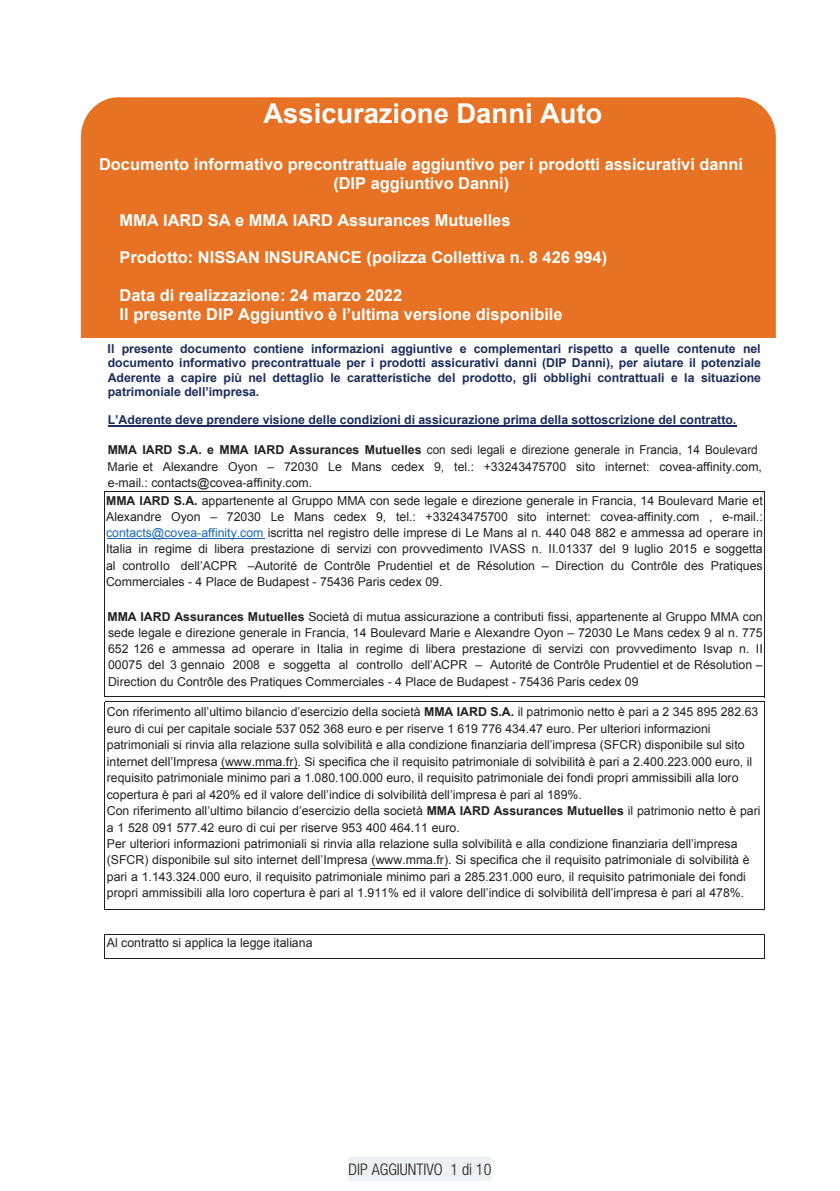
<style>
.page{position:relative;width:840px;height:1191px;background:#fff}
.page>*{position:absolute;margin:0;border:0;box-sizing:border-box;transform-origin:0 0}
.t1{font:700 27.4px "Arial";color:#fff}
.t2{font:700 16.4px/18.8px "Arial";color:#fff;text-align:center}
.t3{font:300 condensed 16px "Helvetica Neue";color:#231f20}
.t4{font:12.2px/16.4px "Arial";color:#231f20;text-align:justify}
.t5{font:700 12.2px/14.2px "Arial";color:#1c2d5a;text-align:justify}
.t6{font:12.2px/16.2px "Arial";color:#231f20;scale:.95 1}
.s1{font-weight:700}
.s2{color:#1b69b4}
</style>
<div class="page">
<div style="left:348px;top:1157px;width:143px;height:24px;background:#edf1f3"></div>
<div style="left:81px;top:97px;width:694px;height:241px;background:#e87224"></div>
<hr style="left:105px;top:491px;width:658px;height:1px;background:#231f20">
<hr style="left:107px;top:537px;width:158px;height:1px;background:#1b69b4">
<svg style="left:104px;top:491px;width:1px;height:166px"></svg>
<hr style="left:105px;top:696px;width:658px;height:1px;background:#231f20">
<hr style="left:104px;top:657px;width:1px;height:39px;background:#231f20">
<hr style="left:763px;top:657px;width:1px;height:40px;background:#231f20">
<hr style="left:105px;top:701px;width:658px;height:1px;background:#231f20">
<hr style="left:105px;top:909px;width:658px;height:1px;background:#231f20">
<hr style="left:105px;top:934px;width:658px;height:1px;background:#231f20">
<hr style="left:105px;top:958px;width:658px;height:1px;background:#231f20">
<svg style="left:104px;top:934px;width:1px;height:25px"></svg>
<hr style="left:370px;top:867px;width:77px;height:1px;background:#231f20">
<hr style="left:220px;top:768px;width:78px;height:1px;background:#231f20">
<svg style="left:104px;top:702px;width:1px;height:207px"></svg>
<hr style="left:108px;top:425px;width:627px;height:2px;background:#1c2d5a">
<h1 class="t1" style="left:263px;top:95px;width:340px">Assicurazione Danni Auto</h1>
<h2 class="t2" style="left:99px;top:155px;width:645px">Documento informativo precontrattuale aggiuntivo per i prodotti assicurativi danni (DIP aggiuntivo Danni)</h2>
<h2 class="t2" style="left:120px;top:211px;width:392px">MMA IARD SA e MMA IARD Assurances Mutuelles</h2>
<h2 class="t2" style="left:119px;top:249px;width:489px">Prodotto: NISSAN INSURANCE (polizza Collettiva n. 8 426 994)</h2>
<h2 class="t2" style="left:119px;top:286px;width:444px;text-align:left">Data di realizzazione: 24 marzo 2022<br>Il presente DIP Aggiuntivo è l’ultima versione disponibile</h2>
<p class="t5" style="left:108px;top:342px;width:654px">Il presente documento contiene informazioni aggiuntive e complementari rispetto a quelle contenute nel documento informativo precontrattuale per i prodotti assicurativi danni (DIP Danni), per aiutare il potenziale Aderente a capire più nel dettaglio le caratteristiche del prodotto, gli obblighi contrattuali e la situazione patrimoniale dell’impresa.</p>
<p class="t5" style="left:108px;top:412px;width:630px">L’Aderente deve prendere visione delle condizioni di assicurazione prima della sottoscrizione del contratto.</p>
<p class="t6" style="left:108px;top:442px;width:690px"><span class="s1">MMA IARD S.A. e MMA IARD Assurances Mutuelles</span> con sedi legali e direzione generale in Francia, 14 Boulevard<br>Marie et Alexandre Oyon – 72030 Le Mans cedex 9, tel.: +33243475700 sito internet: covea-affinity.com, e-mail.: contacts@covea-affinity.com.</p>
<p class="t4" style="left:106px;top:492px;width:658px"><span class="s1">MMA IARD S.A.</span> appartenente al Gruppo MMA con sede legale e direzione generale in Francia, 14 Boulevard Marie et Alexandre Oyon – 72030 Le Mans cedex 9, tel.: +33243475700 sito internet: covea-affinity.com , e-mail.: <span class="s2">contacts@covea-affinity.com</span> iscritta nel registro delle imprese di Le Mans al n. 440 048 882 e ammessa ad operare in Italia in regime di libera prestazione di servizi con provvedimento IVASS n. II.01337 del 9 luglio 2015 e soggetta al controllo dell’ACPR –Autorité de Contrôle Prudentiel et de Résolution – Direction du Contrôle des Pratiques Commerciales - 4 Place de Budapest - 75436 Paris cedex 09.</p>
<p class="t4" style="left:107px;top:608px;width:656px"><span class="s1">MMA IARD Assurances Mutuelles</span> Società di mutua assicurazione a contributi fissi, appartenente al Gruppo MMA con sede legale e direzione generale in Francia, 14 Boulevard Marie e Alexandre Oyon – 72030 Le Mans cedex 9 al n. 775<br>652 126 e ammessa ad operare in Italia in regime di libera prestazione di servizi con provvedimento Isvap n. II 00075 del 3 gennaio 2008 e soggetta al controllo dell’ACPR – Autorité de Contrôle Prudentiel et de Résolution – Direction du Contrôle des Pratiques Commerciales - 4 Place de Budapest - 75436 Paris cedex 09</p>
<p class="t4" style="left:107px;top:704px;width:654px;text-align:left">Con riferimento all’ultimo bilancio d’esercizio della società <span class="s1">MMA IARD S.A.</span> il patrimonio netto è pari a 2 345 895 282.63 euro di cui per capitale sociale 537 052 368 euro e per riserve 1 619 776 434.47 euro. Per ulteriori informazioni patrimoniali si rinvia alla relazione sulla solvibilità e alla condizione finanziaria dell’impresa (SFCR) disponibile sul sito internet dell’Impresa (www.mma.fr). Si specifica che il requisito patrimoniale di solvibilità è pari a 2.400.223.000 euro, il requisito patrimoniale minimo pari a 1.080.100.000 euro, il requisito patrimoniale dei fondi propri ammissibili alla loro copertura è pari al 420% ed il valore dell’indice di solvibilità dell’impresa è pari al 189%.<br>Con riferimento all’ultimo bilancio d’esercizio della società <span class="s1">MMA IARD Assurances Mutuelles</span> il patrimonio netto è pari a 1 528 091 577.42 euro di cui per riserve 953 400 464.11 euro.<br>Per ulteriori informazioni patrimoniali si rinvia alla relazione sulla solvibilità e alla condizione finanziaria dell’impresa (SFCR) disponibile sul sito internet dell’Impresa (www.mma.fr). Si specifica che il requisito patrimoniale di solvibilità è pari a 1.143.324.000 euro, il requisito patrimoniale minimo pari a 285.231.000 euro, il requisito patrimoniale dei fondi propri ammissibili alla loro copertura è pari al 1.911% ed il valore dell’indice di solvibilità dell’impresa è pari al 478%.</p>
<p class="t4" style="left:107px;top:934px;width:207px">Al contratto si applica la legge italiana</p>
<h3 class="t3" style="left:348px;top:1160px;width:144px">DIP AGGIUNTIVO 1 di 10</h3>
</div>
